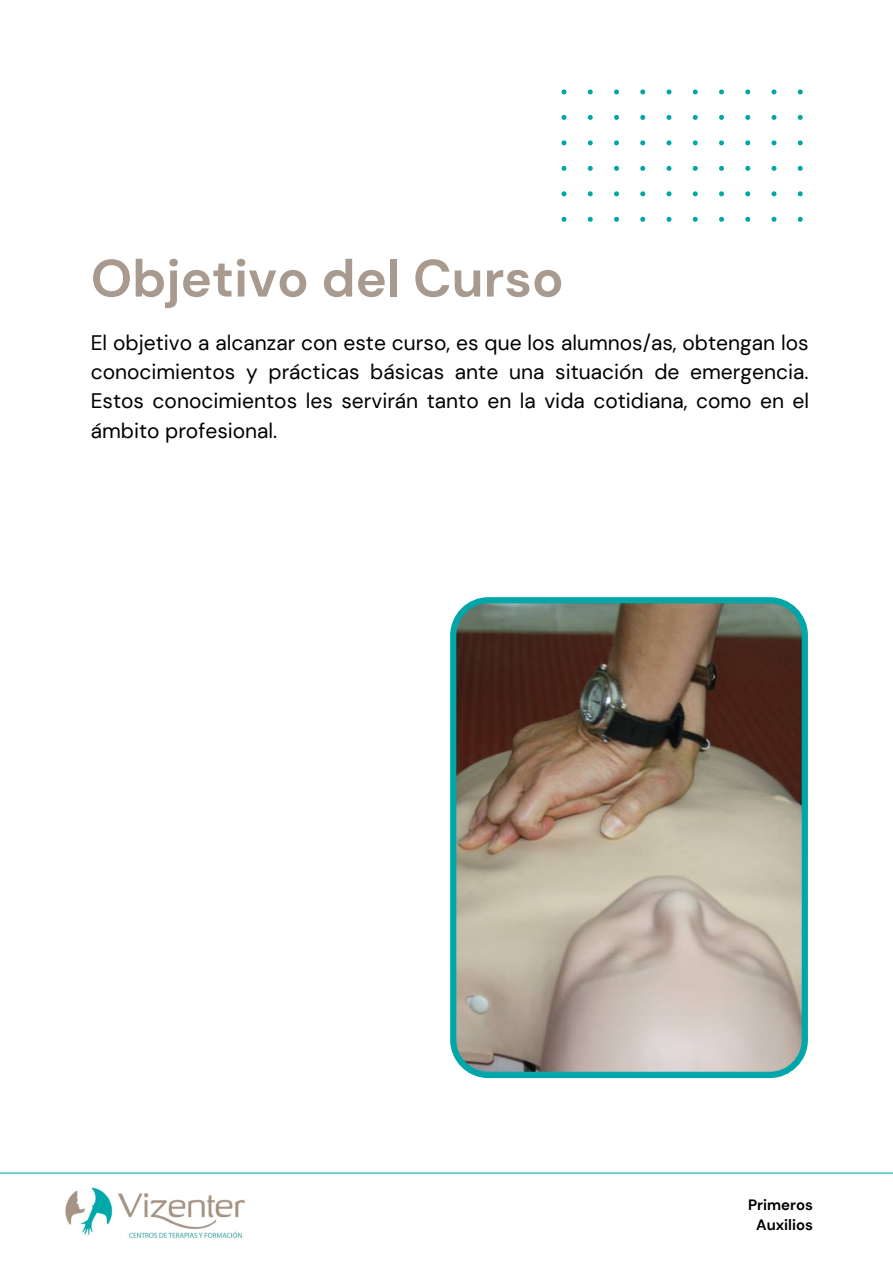
<style>
.page{position:relative;width:893px;height:1264px;background:#fff}
.page>*{position:absolute;margin:0;border:0;box-sizing:border-box;transform-origin:0 0}
.t1{font:700 52.5px "DM Sans";color:#a89a8e}
.t2{font:21px/29.2px "DM Sans";color:#000;text-align:justify}
.t3{font:700 15px "DM Sans";color:#000}
</style>
<div class="page">
<svg style="left:561px;top:89px;width:241px;height:133px"></svg>
<hr style="left:0;top:1172px;width:892px;height:1px;background:#17a8a7">
<img style="left:65px;top:1187px;width:180px;height:52px">
<svg style="left:450px;top:597px;width:358px;height:481px;background:#928c7e"></svg>
<p class="t1" style="left:91px;top:244px;width:474px">Objetivo del Curso</p>
<p class="t2" style="left:91px;top:328px;width:720px">El objetivo a alcanzar con este curso, es que los alumnos/as, obtengan los conocimientos y prácticas básicas ante una situación de emergencia.<br>Estos conocimientos les servirán tanto en la vida cotidiana, como en el ámbito profesional.</p>
<p class="t3" style="left:748px;top:1195px;width:66px">Primeros</p>
<p class="t3" style="left:756px;top:1215px;width:58px">Auxilios</p>
</div>
